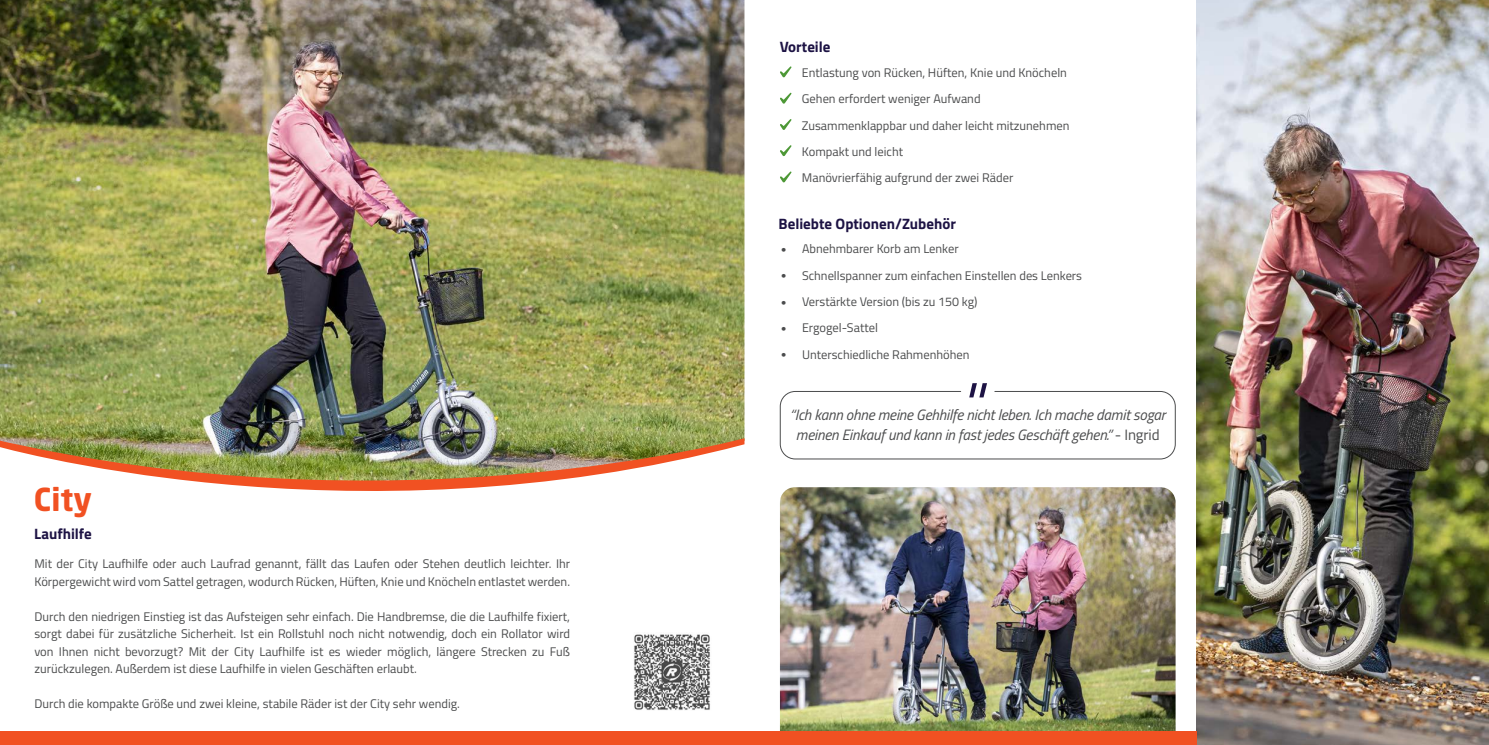
<style>
.page{position:relative;width:1489px;height:745px;background:#fff}
.page>*{position:absolute;margin:0;border:0;box-sizing:border-box;transform-origin:0 0}
.t1{font:italic 62.5px "Titillium Web";color:#1d1344}
.Titel{font:700 31.25px "Neo Sans VR";color:#f15122}
.t2{font:italic 15px/20px "Titillium Web";letter-spacing:-.01em;color:#4b4c4d;text-align:center}
.Tussenkopje{font:700 15px "Titillium Web";color:#1d1344}
.Gewone_tekst{font:12.5px/17.5px "Titillium Web";color:#4b4c4d}
.Voordelen_en_opties{font:12.5px "Titillium Web";color:#4b4c4d}
.s1{font-style:normal}
</style>
<div class="page">
<img style="left:1196px;top:0;width:292px;height:744px">
<img style="left:780px;top:487px;width:395px;height:243px">
<div style="left:0;top:730px;width:1196px;height:14px;background:#f15122"></div>
<img style="left:0;top:0;width:744px;height:438px">
<img style="left:0;top:438px;width:744px;height:52px">
<div style="left:780px;top:391px;width:395px;height:68px;border:1px solid #4b4c4d;border-radius:15px"></div>
<svg style="left:780px;top:66px;width:11px;height:11px"></svg>
<svg style="left:780px;top:93px;width:11px;height:11px"></svg>
<svg style="left:780px;top:119px;width:11px;height:11px"></svg>
<svg style="left:780px;top:145px;width:11px;height:11px"></svg>
<svg style="left:780px;top:171px;width:11px;height:11px"></svg>
<img style="left:634px;top:634px;width:76px;height:76px">
<p class="Titel" style="left:34px;top:485px;width:60px">City</p>
<p class="Tussenkopje" style="left:34px;top:522px;width:59px">Laufhilfe</p>
<p class="Gewone_tekst" style="left:34px;top:554px;width:537px">Mit der City Laufhilfe oder auch Laufrad genannt, fällt das Laufen oder Stehen deutlich leichter. Ihr<br>Körpergewicht wird vom Sattel getragen, wodurch Rücken, Hüften, Knie und Knöcheln entlastet werden.</p>
<p class="Gewone_tekst" style="left:34px;top:606px;width:537px;text-align:justify">Durch den niedrigen Einstieg ist das Aufsteigen sehr einfach. Die Handbremse, die die Laufhilfe fixiert, sorgt dabei für zusätzliche Sicherheit. Ist ein Rollstuhl noch nicht notwendig, doch ein Rollator wird von Ihnen nicht bevorzugt? Mit der City Laufhilfe ist es wieder möglich, längere Strecken zu Fuß zurückzulegen. Außerdem ist diese Laufhilfe in vielen Geschäften erlaubt.</p>
<p class="Gewone_tekst" style="left:34px;top:694px;width:427px">Durch die kompakte Größe und zwei kleine, stabile Räder ist der City sehr wendig.</p>
<p class="Tussenkopje" style="left:779px;top:36px;width:52px">Vorteile</p>
<p class="Voordelen_en_opties" style="left:801px;top:63px;width:266px">Entlastung von Rücken, Hüften, Knie und Knöcheln</p>
<p class="Voordelen_en_opties" style="left:801px;top:90px;width:180px">Gehen erfordert weniger Aufwand</p>
<p class="Voordelen_en_opties" style="left:801px;top:116px;width:269px">Zusammenklappbar und daher leicht mitzunehmen</p>
<p class="Voordelen_en_opties" style="left:801px;top:142px;width:103px">Kompakt und leicht</p>
<p class="Voordelen_en_opties" style="left:801px;top:168px;width:213px">Manövrierfähig aufgrund der zwei Räder</p>
<p class="Tussenkopje" style="left:778px;top:212px;width:179px">Beliebte Optionen/Zubehör</p>
<p class="Voordelen_en_opties" style="left:802px;top:240px;width:158px">Abnehmbarer Korb am Lenker</p>
<p class="Voordelen_en_opties" style="left:802px;top:266px;width:281px">Schnellspanner zum einfachen Einstellen des Lenkers</p>
<p class="Voordelen_en_opties" style="left:802px;top:292px;width:177px">Verstärkte Version (bis zu 150 kg)</p>
<p class="Voordelen_en_opties" style="left:802px;top:318px;width:77px">Ergogel-Sattel</p>
<p class="Voordelen_en_opties" style="left:802px;top:345px;width:169px">Unterschiedliche Rahmenhöhen</p>
<p class="t1" style="left:959px;top:358px;width:22px">''</p>
<p class="t2" style="left:789px;top:404px;width:377px">“Ich kann ohne meine Gehhilfe nicht leben. Ich mache damit sogar meinen Einkauf und kann in fast jedes Geschäft gehen.” <span class="s1">- Ingrid</span></p>
</div>
